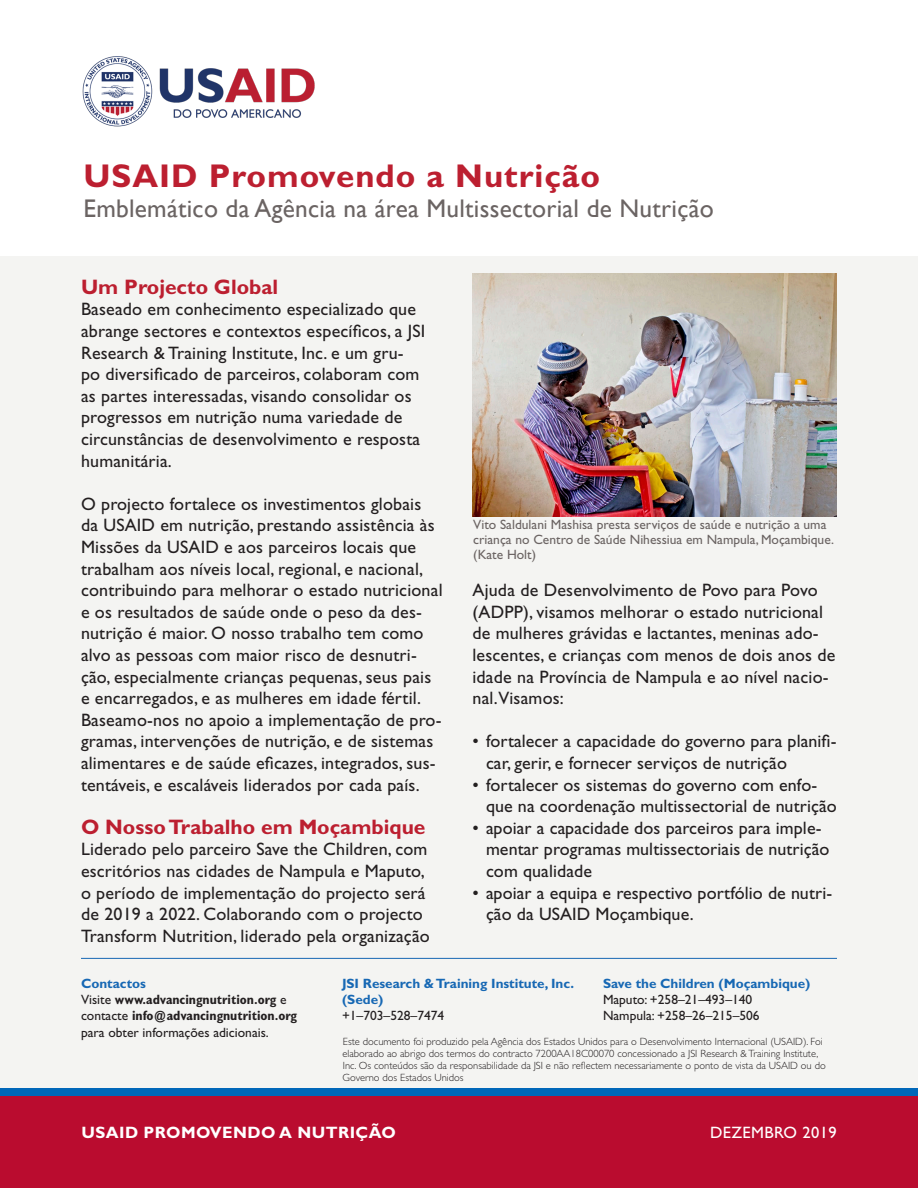
<style>
.page{position:relative;width:918px;height:1188px;background:#fff}
.page>*{position:absolute;margin:0;border:0;box-sizing:border-box;transform-origin:0 0}
.AN_-_Title{font:700 33px "Gill Sans Std";letter-spacing:.03em;color:#bc1f30}
.Normal_default{font:25.5px "Gill Sans";letter-spacing:.01em;color:#6b6463}
.heading{font:700 21px "Gill Sans Std";color:#bc1f30}
.AN_-_Main_text{font:18px/21.6px "Gill Sans Std";letter-spacing:.01em;color:#231f20}
.AN_-_Main_text-2{font:700 16.5px "Gill Sans Std";letter-spacing:.025em;color:#fff}
.AN_-_Main_text-3{font:16.5px "Gill Sans Std";letter-spacing:.025em;color:#fff}
.t1{font:13.5px/15px "Gill Sans Std";color:#6b6463}
.t2{font:700 condensed 13.5px/16.2px "Gill Sans Std";color:#231f20}
.t3{font:700 13.5px/16.2px "Gill Sans Std";color:#1768b4}
.t4{font:13.5px "Gill Sans Std";color:#231f20}
.t5{font:300 10.5px/12px "Gill Sans Std";color:#231f20}
.s1{font-weight:400;font-stretch:normal}
</style>
<div class="page">
<div style="left:0;top:256px;width:918px;height:832px;background:#f4f4f2"></div>
<img style="left:83px;top:56px;width:232px;height:71px">
<div style="left:0;top:1096px;width:918px;height:92px;background:#ba0c2f"></div>
<div style="left:0;top:1089px;width:918px;height:7px;background:#0067b9"></div>
<img style="left:472px;top:273px;width:365px;height:243px">
<hr style="left:81px;top:958px;width:756px;height:1px;background:#1768b4">
<p class="AN_-_Title" style="left:83px;top:156px;width:518px">USAID Promovendo a Nutrição</p>
<p class="Normal_default" style="left:83px;top:194px;width:632px">Emblemático da Agência na área Multissectorial de Nutrição</p>
<p class="heading" style="left:81px;top:274px;width:199px">Um Projecto Global</p>
<p class="AN_-_Main_text" style="left:81px;top:299px;width:346px">Baseado em conhecimento especializado que abrange sectores e contextos específicos, a JSI Research &amp; Training Institute, Inc. e um gru&shy;po diversificado de parceiros, colaboram com as partes interessadas, visando consolidar os progressos em nutrição numa variedade de circunstâncias de desenvolvimento e resposta humanitária.</p>
<p class="AN_-_Main_text" style="left:81px;top:493px;width:363px">O projecto fortalece os investimentos globais da USAID em nutrição, prestando assistência às Missões da USAID e aos parceiros locais que trabalham aos níveis local, regional, e nacional, contribuindo para melhorar o estado nutricional e os resultados de saúde onde o peso da des&shy;nutrição é maior. O nosso trabalho tem como alvo as pessoas com maior risco de desnutri&shy;ção, especialmente crianças pequenas, seus pais e encarregados, e as mulheres em idade fértil.<br>Baseamo-nos no apoio a implementação de pro&shy;gramas, intervenções de nutrição, e de sistemas alimentares e de saúde eficazes, integrados, sus&shy;tentáveis, e escaláveis liderados por cada país.</p>
<p class="heading" style="left:81px;top:814px;width:346px">O Nosso Trabalho em Moçambique</p>
<p class="AN_-_Main_text" style="left:81px;top:839px;width:350px">Liderado pelo parceiro Save the Children, com escritórios nas cidades de Nampula e Maputo, o período de implementação do projecto será de 2019 a 2022. Colaborando com o projecto Transform Nutrition, liderado pela organização</p>
<p class="t1" style="left:473px;top:517px;width:362px">Vito Saldulani Mashisa presta serviços de saúde e nutrição a uma criança no Centro de Saúde Nihessiua em Nampula, Moçambique. (Kate Holt)</p>
<p class="AN_-_Main_text" style="left:472px;top:579px;width:364px">Ajuda de Desenvolvimento de Povo para Povo (ADPP), visamos melhorar o estado nutricional de mulheres grávidas e lactantes, meninas ado&shy;lescentes, e crianças com menos de dois anos de idade na Província de Nampula e ao nível nacio&shy;nal.Visamos:</p>
<p class="AN_-_Main_text" style="left:486px;top:731px;width:352px;text-indent:-14px">• fortalecer a capacidade do governo para planifi&shy;car, gerir, e fornecer serviços de nutrição</p>
<p class="AN_-_Main_text" style="left:486px;top:774px;width:352px;text-indent:-14px">• fortalecer os sistemas do governo com enfo&shy;que na coordenação multissectorial de nutrição</p>
<p class="AN_-_Main_text" style="left:486px;top:817px;width:345px;text-indent:-14px">• apoiar a capacidade dos parceiros para imple&shy;mentar programas multissectoriais de nutrição com qualidade</p>
<p class="AN_-_Main_text" style="left:486px;top:882px;width:348px;text-indent:-14px">• apoiar a equipa e respectivo portfólio de nutri&shy;ção da USAID Moçambique.</p>
<p class="t3" style="left:81px;top:975px;width:66px">Contactos</p>
<p class="t2" style="left:81px;top:991px;width:218px"><span class="s1">Visite</span> www.advancingnutrition.org <span class="s1">e contacte</span> info@advancingnutrition.org <span class="s1">para obter informações adicionais.</span></p>
<p class="t3" style="left:342px;top:975px;width:234px">JSI Research &amp; Training Institute, Inc. (Sede)</p>
<p class="t4" style="left:342px;top:1008px;width:104px">+1–703–528–7474</p>
<p class="t3" style="left:603px;top:975px;width:209px">Save the Children (Moçambique)</p>
<p class="t4" style="left:603px;top:992px;width:151px">Maputo: +258–21–493–140</p>
<p class="t4" style="left:603px;top:1008px;width:158px">Nampula: +258–26–215–506</p>
<p class="t5" style="left:342px;top:1036px;width:485px">Este documento foi produzido pela Agência dos Estados Unidos para o Desenvolvimento Internacional (USAID). Foi elaborado ao abrigo dos termos do contracto 7200AA18C00070 concessionado a JSI Research &amp; Training Institute, Inc. Os conteúdos são da responsabilidade da JSI e não reflectem necessariamente o ponto de vista da USAID ou do Governo dos Estados Unidos</p>
<p class="AN_-_Main_text-2" style="left:81px;top:1122px;width:316px">USAID PROMOVENDO A NUTRIÇÃO</p>
<p class="AN_-_Main_text-3" style="left:710px;top:1123px;width:128px">DEZEMBRO 2019</p>
</div>
